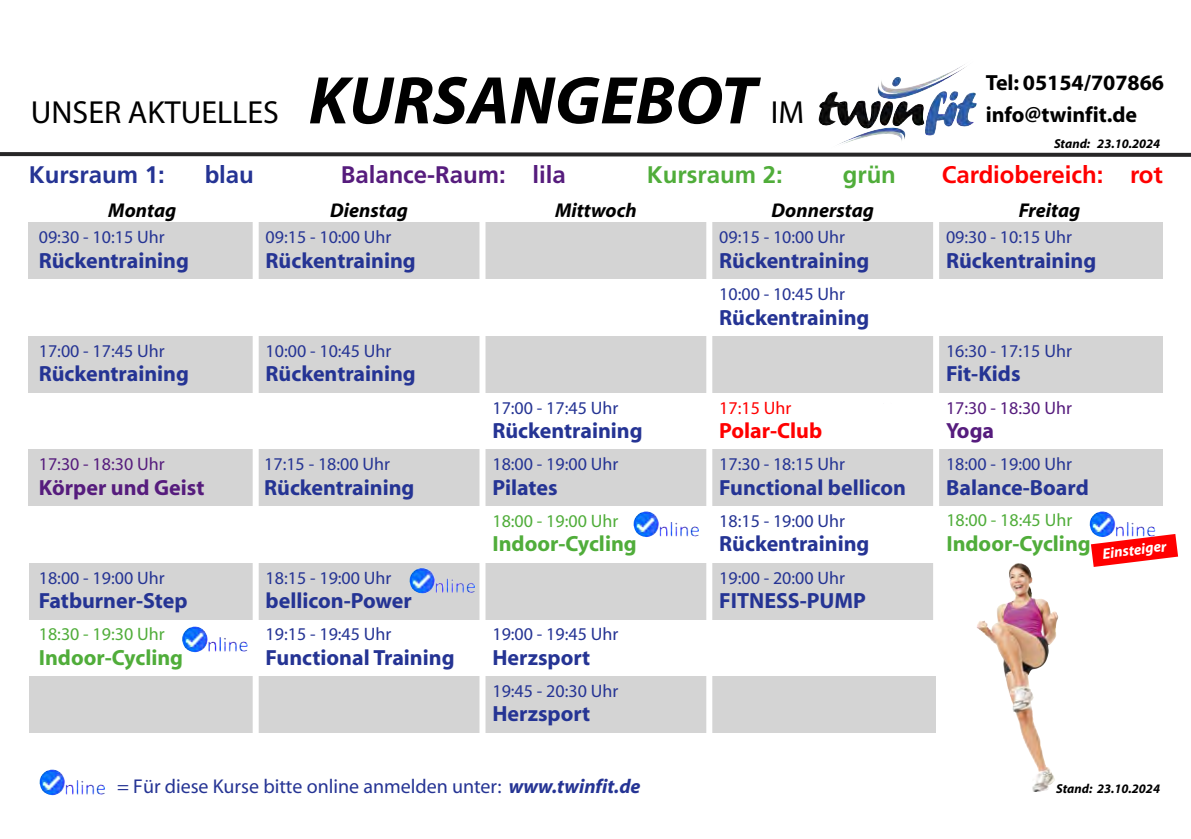
<style>
.page{position:relative;width:1191px;height:839px;background:#fff}
.page>*{position:absolute;margin:0;border:0;box-sizing:border-box;transform-origin:0 0}
.t1{font:32px "Myriad";color:#000}
.t2{font:700 24px "Frutiger";color:#561c7d}
.t3{font:700 24px "Frutiger";color:#f00}
.t4{font:700 24px "Frutiger";color:#253494}
.t5{font:700 24px "Frutiger";color:#50ad3a}
.t6{font:700 22px "Myriad";color:#253494}
.t7{font:700 22px "Myriad";color:#50ad3a}
.t8{font:700 22px/32px "Myriad";color:#000}
.t9{font:700 22px "Myriad";color:#561c7d}
.t10{font:700 22px "Myriad";color:#f00}
.t11{font:20px "Myriad";color:#253494}
.t12{font:italic 700 20px "Myriad";color:#000}
.t13{font:18px "Myriad";color:#253494}
.t14{font:18px "Myriad";color:#50ad3a}
.t15{font:18px "Myriad";color:#561c7d}
.t16{font:18px "Myriad";color:#f00}
.t17{font:italic 700 15px "Myriad";color:#fff}
.t18{font:italic 700 13px "Myriad";color:#000}
.s1{font-weight:700;color:#fff}
.s2{font-weight:700;font-style:italic;font-size:68px}
.s3{font-weight:700;font-style:italic}
</style>
<div class="page">
<img style="left:831px;top:64px;width:141px;height:80px">
<div style="left:29px;top:222px;width:1134px;height:57px;background:#d4d4d4"></div>
<div style="left:29px;top:336px;width:1134px;height:57px;background:#d4d4d4"></div>
<div style="left:29px;top:449px;width:1134px;height:57px;background:#d4d4d4"></div>
<div style="left:29px;top:563px;width:906px;height:56px;background:#d4d4d4"></div>
<div style="left:29px;top:676px;width:906px;height:57px;background:#d4d4d4"></div>
<div style="left:253px;top:210px;width:6px;height:539px;background:#fff"></div>
<div style="left:479px;top:210px;width:6px;height:539px;background:#fff"></div>
<div style="left:706px;top:210px;width:6px;height:539px;background:#fff"></div>
<div style="left:933px;top:210px;width:6px;height:425px;background:#fff"></div>
<svg style="left:0;top:152px;width:1191px;height:5px;background:#515151"></svg>
<svg style="left:1091px;top:534px;width:87px;height:33px"></svg>
<img style="left:633px;top:511px;width:66px;height:26px">
<img style="left:39px;top:770px;width:66px;height:26px">
<img style="left:1089px;top:511px;width:66px;height:26px">
<img style="left:409px;top:568px;width:66px;height:26px">
<img style="left:977px;top:563px;width:81px;height:77px">
<img style="left:182px;top:627px;width:66px;height:26px">
<h1 class="t1" style="left:31px;top:101px;width:775px">UNSER AKTUELLES<span class="s1">*</span> <span class="s2">KURSANGEBOT</span> IM</h1>
<p class="t8" style="left:986px;top:68px;width:180px">Tel: 05154/707866 info@twinfit.de</p>
<p class="t18" style="left:1054px;top:139px;width:108px">Stand: 23.10.2024</p>
<h2 class="t4" style="left:29px;top:165px;width:137px">Kursraum 1:</h2>
<h2 class="t4" style="left:205px;top:165px;width:51px">blau</h2>
<h2 class="t2" style="left:341px;top:165px;width:226px">Balance-Raum: lila</h2>
<h2 class="t5" style="left:647px;top:165px;width:137px">Kursraum 2:</h2>
<h2 class="t5" style="left:843px;top:165px;width:55px">grün</h2>
<h2 class="t3" style="left:942px;top:165px;width:223px">Cardiobereich: rot</h2>
<p class="t12" style="left:108px;top:203px;width:70px">Montag</p>
<p class="t12" style="left:330px;top:203px;width:79px">Dienstag</p>
<p class="t12" style="left:555px;top:203px;width:83px">Mittwoch</p>
<p class="t12" style="left:771px;top:203px;width:104px">Donnerstag</p>
<p class="t12" style="left:1018px;top:203px;width:63px">Freitag</p>
<p class="t13" style="left:266px;top:231px;width:127px">09:15 - 10:00 Uhr</p>
<p class="t6" style="left:266px;top:252px;width:152px">Rückentraining</p>
<p class="t13" style="left:39px;top:231px;width:127px">09:30 - 10:15 Uhr</p>
<p class="t6" style="left:39px;top:252px;width:152px">Rückentraining</p>
<p class="t13" style="left:719px;top:231px;width:127px">09:15 - 10:00 Uhr</p>
<p class="t6" style="left:719px;top:252px;width:152px">Rückentraining</p>
<p class="t13" style="left:719px;top:287px;width:127px">10:00 - 10:45 Uhr</p>
<p class="t6" style="left:719px;top:309px;width:152px">Rückentraining</p>
<p class="t13" style="left:946px;top:231px;width:127px">09:30 - 10:15 Uhr</p>
<p class="t6" style="left:946px;top:252px;width:152px">Rückentraining</p>
<p class="t13" style="left:39px;top:344px;width:127px">17:00 - 17:45 Uhr</p>
<p class="t6" style="left:39px;top:366px;width:152px">Rückentraining</p>
<p class="t15" style="left:39px;top:457px;width:127px">17:30 - 18:30 Uhr</p>
<p class="t9" style="left:39px;top:479px;width:167px">Körper und Geist</p>
<p class="t13" style="left:39px;top:571px;width:127px">18:00 - 19:00 Uhr</p>
<p class="t6" style="left:39px;top:592px;width:150px">Fatburner-Step</p>
<p class="t14" style="left:39px;top:628px;width:127px">18:30 - 19:30 Uhr</p>
<p class="t7" style="left:39px;top:649px;width:146px">Indoor-Cycling</p>
<p class="t13" style="left:266px;top:344px;width:127px">10:00 - 10:45 Uhr</p>
<p class="t6" style="left:266px;top:366px;width:152px">Rückentraining</p>
<p class="t13" style="left:264px;top:457px;width:127px">17:15 - 18:00 Uhr</p>
<p class="t6" style="left:264px;top:479px;width:152px">Rückentraining</p>
<p class="t13" style="left:266px;top:571px;width:127px">18:15 - 19:00 Uhr</p>
<p class="t6" style="left:266px;top:592px;width:148px">bellicon-Power</p>
<p class="t13" style="left:266px;top:628px;width:127px">19:15 - 19:45 Uhr</p>
<p class="t6" style="left:266px;top:649px;width:190px">Functional Training</p>
<p class="t13" style="left:492px;top:401px;width:127px">17:00 - 17:45 Uhr</p>
<p class="t6" style="left:492px;top:422px;width:152px">Rückentraining</p>
<p class="t13" style="left:492px;top:457px;width:127px">18:00 - 19:00 Uhr</p>
<p class="t6" style="left:492px;top:479px;width:67px">Pilates</p>
<p class="t14" style="left:492px;top:514px;width:127px">18:00 - 19:00 Uhr</p>
<p class="t7" style="left:492px;top:536px;width:146px">Indoor-Cycling</p>
<p class="t13" style="left:492px;top:628px;width:127px">19:00 - 19:45 Uhr</p>
<p class="t6" style="left:492px;top:649px;width:99px">Herzsport</p>
<p class="t13" style="left:492px;top:684px;width:127px">19:45 - 20:30 Uhr</p>
<p class="t6" style="left:492px;top:706px;width:99px">Herzsport</p>
<p class="t11" style="left:117px;top:779px;width:525px">= Für diese Kurse bitte online anmelden unter: <span class="s3">www.twinfit.de</span></p>
<p class="t16" style="left:719px;top:401px;width:73px">17:15 Uhr</p>
<p class="t10" style="left:719px;top:422px;width:104px">Polar-Club</p>
<p class="t13" style="left:719px;top:457px;width:127px">17:30 - 18:15 Uhr</p>
<p class="t6" style="left:719px;top:479px;width:188px">Functional bellicon</p>
<p class="t13" style="left:719px;top:514px;width:127px">18:15 - 19:00 Uhr</p>
<p class="t6" style="left:719px;top:536px;width:152px">Rückentraining</p>
<p class="t13" style="left:719px;top:571px;width:127px">19:00 - 20:00 Uhr</p>
<p class="t6" style="left:719px;top:592px;width:148px">FITNESS-PUMP</p>
<p class="t13" style="left:946px;top:344px;width:127px">16:30 - 17:15 Uhr</p>
<p class="t6" style="left:946px;top:366px;width:76px">Fit-Kids</p>
<p class="t15" style="left:946px;top:401px;width:127px">17:30 - 18:30 Uhr</p>
<p class="t9" style="left:946px;top:422px;width:50px">Yoga</p>
<p class="t13" style="left:946px;top:457px;width:127px">18:00 - 19:00 Uhr</p>
<p class="t6" style="left:946px;top:479px;width:144px">Balance-Board</p>
<p class="t14" style="left:946px;top:514px;width:127px">18:00 - 18:45 Uhr</p>
<p class="t7" style="left:946px;top:535px;width:146px">Indoor-Cycling</p>
<p class="t17" style="left:1102px;top:548px;width:66px;rotate:-7deg">Einsteiger</p>
<p class="t18" style="left:1056px;top:783px;width:105px">Stand: 23.10.2024</p>
</div>
